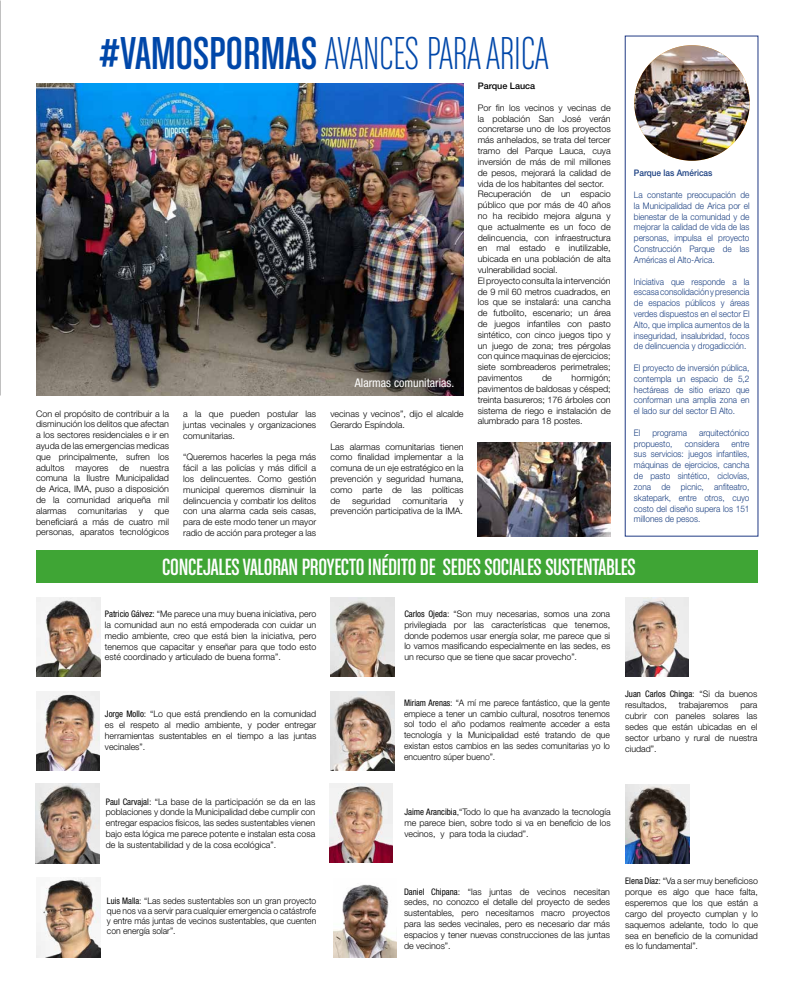
<style>
.page{position:relative;width:794px;height:993px;background:#fff}
.page>*{position:absolute;margin:0;border:0;box-sizing:border-box;transform-origin:0 0}
.t1{font:49px "Chalet Comprime Milan Eighty";color:#0047a9}
.t2{font:25px "Chalet Comprime Cologne Eighty";letter-spacing:-.01em;color:#fff}
.t3{font:condensed 12px "Helvetica Neue LT Std";color:#fff}
.t4{font:300 9px/10.8px "Helvetica Neue LT Std";color:#000;text-align:justify}
.t5{font:300 9px/10.8px "Helvetica Neue LT Std";color:#1a3f81;text-align:justify;scale:.92 1}
.t6{font:300 9px/10.8px "Helvetica Neue LT Std";color:#000;text-align:justify;scale:.95 1}
.t7{font:500 9px "Helvetica Neue LT Std";color:#1a3f81;scale:.92 1}
.t8{font:500 9px "Helvetica Neue LT Std";color:#000}
.s1{font-family:"Chalet Comprime Cologne Eighty"}
.s2{font-weight:400;font-stretch:condensed}
</style>
<div class="page">
<img style="left:634px;top:45px;width:115px;height:116px;border-radius:58px">
<div style="left:36px;top:550px;width:722px;height:32px;background:#3fa535"></div>
<img style="left:0;top:0;width:1px;height:395px">
<img style="left:36px;top:83px;width:427px;height:313px">
<img style="left:37px;top:597px;width:63px;height:79px">
<img style="left:330px;top:597px;width:64px;height:79px">
<img style="left:36px;top:691px;width:64px;height:79px">
<img style="left:330px;top:691px;width:64px;height:79px">
<img style="left:36px;top:783px;width:64px;height:80px">
<img style="left:625px;top:597px;width:64px;height:79px">
<img style="left:36px;top:877px;width:64px;height:80px">
<img style="left:625px;top:784px;width:64px;height:79px">
<img style="left:330px;top:783px;width:63px;height:79px">
<img style="left:333px;top:884px;width:64px;height:73px">
<img style="left:477px;top:442px;width:134px;height:94px">
<h1 class="t1" style="left:99px;top:27px;width:450px"><span class="s1">#VAMOSPORMAS</span> AVANCES PARA ARICA</h1>
<p class="t8" style="left:478px;top:81px;width:59px">Parque Lauca</p>
<p class="t4" style="left:478px;top:102px;width:135px;text-align:left">Por fin los vecinos y vecinas de la población San José verán concretarse uno de los proyectos más anhelados, se trata del tercer tramo del Parque Lauca, cuya inversión de más de mil millones de pesos, mejorará la calidad de vida de los habitantes del sector.<br>Recuperación de un espacio público que por más de 40 años no ha recibido mejora alguna y que actualmente es un foco de delincuencia, con infraestructura en mal estado e inutilizable, ubicada en una población de alta vulnerabilidad social.<br>El proyecto consulta la intervención de 9 mil 60 metros cuadrados, en los que se instalará: una cancha de futbolito, escenario; un área de juegos infantiles con pasto sintético, con cinco juegos tipo y un juego de zona; tres pérgolas con quince maquinas de ejercicios; siete sombreaderos perimetrales; pavimentos</p>
<p class="t7" style="left:634px;top:168px;width:87px">Parque las Américas</p>
<p class="t5" style="left:634px;top:189px;width:127px">La constante preocupación de la Municipalidad de Arica por el bienestar de la comunidad y de mejorar la calidad de vida de las personas, impulsa el proyecto Construcción Parque de las Américas el Alto-Arica.</p>
<p class="t5" style="left:634px;top:275px;width:127px">Iniciativa que responde a la escasa consolidación y presencia de espacios públicos y áreas verdes dispuestos en el sector El Alto, que implica aumentos de la inseguridad, insalubridad, focos de delincuencia y drogadicción.</p>
<p class="t5" style="left:634px;top:362px;width:127px">El proyecto de inversión pública, contempla un espacio de 5,2 hectáreas de sitio eriazo que conforman una amplia zona en el lado sur del sector El Alto.</p>
<p class="t5" style="left:634px;top:427px;width:9px">El</p>
<p class="t5" style="left:652px;top:427px;width:39px">programa</p>
<p class="t5" style="left:699px;top:427px;width:56px">arquitectónico</p>
<p class="t5" style="left:634px;top:437px;width:44px">propuesto,</p>
<p class="t5" style="left:684px;top:437px;width:39px">considera</p>
<p class="t4" style="left:478px;top:372px;width:135px;text-indent:94px">hormigón; pavimentos de baldosas y césped; treinta basureros; 176 árboles con sistema de riego e instalación de alumbrado para 18 postes.</p>
<p class="t4" style="left:542px;top:372px;width:11px">de</p>
<h3 class="t3" style="left:355px;top:376px;width:101px">Alarmas comunitarias.</h3>
<p class="t4" style="left:36px;top:407px;width:135px">Con el propósito de contribuir a la disminución los delitos que afectan a los sectores residenciales e ir en ayuda de las emergencias medicas que principalmente, sufren los adultos mayores de nuestra comuna la Ilustre Municipalidad de Arica, IMA, puso a disposición de la comunidad ariqueña mil alarmas</p>
<p class="t4" style="left:183px;top:408px;width:135px">a la que pueden postular las juntas vecinales y organizaciones comunitarias.</p>
<p class="t4" style="left:183px;top:451px;width:135px">“Queremos hacerles la pega más fácil a las policías y más difícil a los delincuentes. Como gestión municipal queremos disminuir la delincuencia y combatir los delitos con una alarma cada seis casas, para de este modo tener un mayor radio de acción para proteger a las</p>
<p class="t4" style="left:330px;top:408px;width:135px">vecinas y vecinos”, dijo el alcalde<br>Gerardo Espíndola.</p>
<p class="t4" style="left:330px;top:440px;width:135px">Las alarmas comunitarias tienen como finalidad implementar a la comuna de un eje estratégico en la prevención y seguridad humana, como parte de las políticas de</p>
<p class="t5" style="left:634px;top:437px;width:127px;text-indent:98px">entre sus servicios: juegos infantiles, máquinas de ejercicios, cancha de pasto sintético, ciclovías, zona de picnic, anfiteatro, skatepark, entre otros, cuyo costo del diseño supera los 151 millones de pesos.</p>
<h2 class="t2" style="left:162px;top:553px;width:475px">CONCEJALES VALORAN PROYECTO INÉDITO DE SEDES SOCIALES SUSTENTABLES</h2>
<p class="t4" style="left:105px;top:608px;width:213px"><span class="s2">Patricio Gálvez:</span> “Me parece una muy buena iniciativa, pero la comunidad aun no está empoderada con cuidar un medio ambiente, creo que está bien la iniciativa, pero tenemos que capacitar y enseñar para que todo esto esté coordinado y articulado de buena forma”.</p>
<p class="t4" style="left:404px;top:608px;width:207px"><span class="s2">Carlos Ojeda</span>: “Son muy necesarias, somos una zona privilegiada por las características que tenemos, donde podemos usar energía solar, me parece que si lo vamos masificando especialmente en las sedes, es un recurso que se tiene que sacar provecho”.</p>
<p class="t4" style="left:352px;top:494px;width:40px">seguridad</p>
<p class="t4" style="left:402px;top:494px;width:47px">comunitaria</p>
<p class="t4" style="left:330px;top:494px;width:134px;text-align:right">y<br>prevención participativa de la IMA.</p>
<p class="t4" style="left:78px;top:505px;width:51px">comunitarias</p>
<p class="t4" style="left:139px;top:505px;width:6px">y</p>
<p class="t4" style="left:36px;top:505px;width:135px;text-indent:118px">que beneficiará a más de cuatro mil personas, aparatos tecnológicos</p>
<p class="t4" style="left:105px;top:708px;width:213px"><span class="s2">Jorge Mollo</span>: “Lo que está prendiendo en la comunidad es el respeto al medio ambiente, y poder entregar herramientas sustentables en el tiempo a las juntas vecinales”.</p>
<p class="t6" style="left:404px;top:696px;width:218px"><span class="s2">Miriam Arenas</span>: “A mí me parece fantástico, que la gente empiece a tener un cambio cultural, nosotros tenemos sol todo el año podamos realmente acceder a esta tecnología y la Municipalidad esté tratando de que existan estos cambios en las sedes comunitarias yo lo encuentro súper bueno”.</p>
<p class="t4" style="left:625px;top:688px;width:134px"><span class="s2">Juan Carlos Chinga</span>: “Si da buenos resultados,</p>
<p class="t4" style="left:679px;top:699px;width:51px">trabajaremos</p>
<p class="t4" style="left:625px;top:699px;width:134px;text-indent:115px">para cubrir con paneles solares las sedes que están ubicadas en el sector urbano y rural de nuestra ciudad”.</p>
<p class="t4" style="left:106px;top:795px;width:211px"><span class="s2">Paul Carvajal</span>: “La base de la participación se da en las poblaciones y donde la Municipalidad debe cumplir con entregar espacios físicos, las sedes sustentables vienen bajo esta lógica me parece potente e instalan esta cosa de la sustentabilidad y de la cosa ecológica”.</p>
<p class="t4" style="left:404px;top:806px;width:208px"><span class="s2">Jaime Arancibia</span>,“Todo lo que ha avanzado la tecnología me parece bien, sobre todo si va en beneficio de los vecinos, y para toda la ciudad”.</p>
<p class="t6" style="left:107px;top:894px;width:222px;line-height:10px"><span class="s2">Luis Malla</span>: “Las sedes sustentables son un gran proyecto que nos va a servir para cualquier emergencia o catástrofe y entre más juntas de vecinos sustentables, que cuenten con energía solar”.</p>
<p class="t4" style="left:404px;top:885px;width:207px"><span class="s2">Daniel Chipana</span>: “las juntas de vecinos necesitan sedes, no conozco el detalle del proyecto de sedes sustentables, pero necesitamos macro proyectos para las sedes vecinales, pero es necesario dar más espacios y tener nuevas construcciones de las juntas de vecinos”.</p>
<p class="t4" style="left:625px;top:875px;width:134px"><span class="s2">Elena Díaz</span>: “Va a ser muy beneficioso porque es algo que hace falta, esperemos que los que están a cargo del proyecto cumplan y lo saquemos adelante, todo lo que sea en beneficio de la comunidad es lo fundamental”.</p>
</div>
